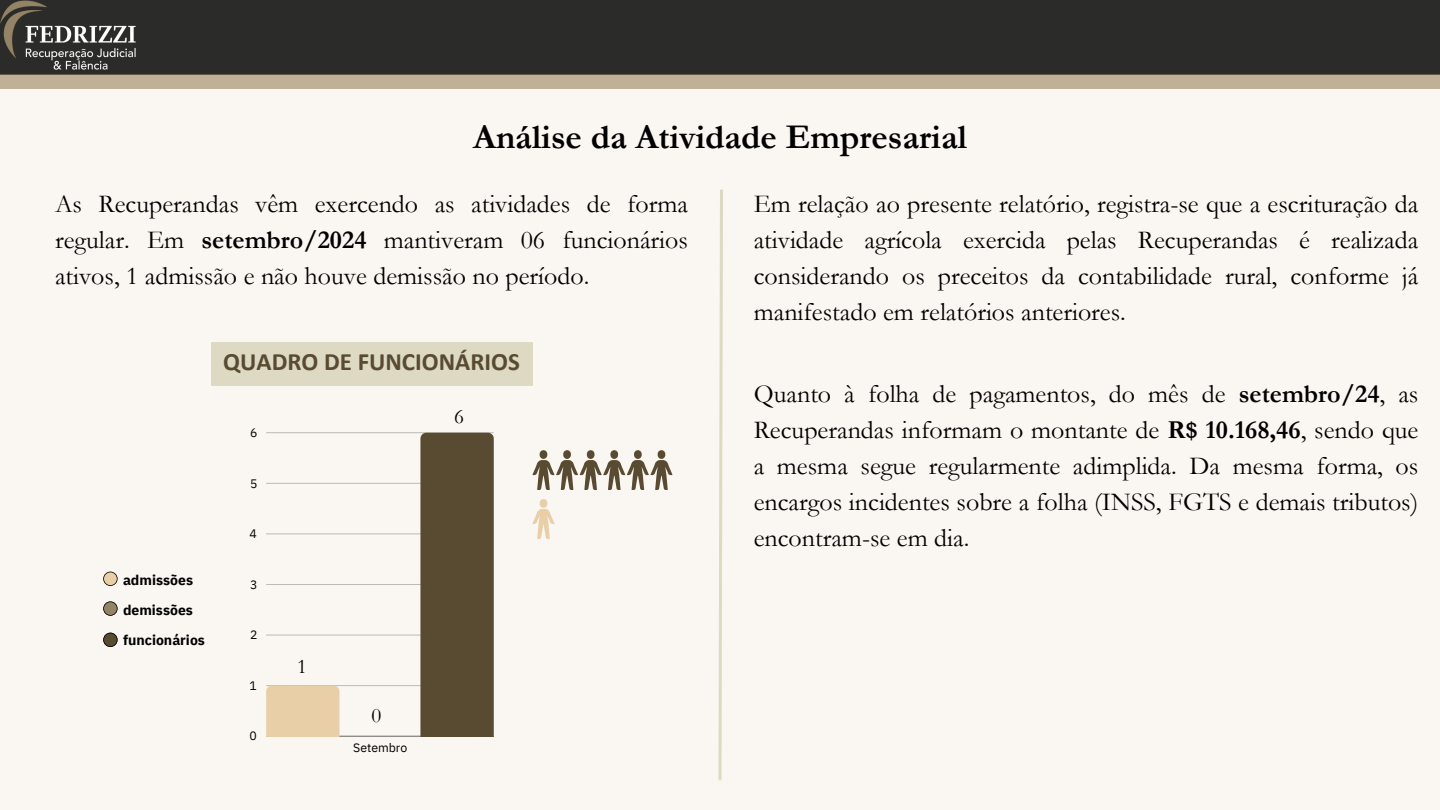
<style>
.page{position:relative;width:1440px;height:810px;background:#faf6f1}
.page>*{position:absolute;margin:0;border:0;box-sizing:border-box;transform-origin:0 0}
.t1{font:700 35px "Garamond";color:#000}
.t2{font:26px/36px "Garamond";color:#000;text-align:justify}
.t3{font:700 25px "Calibri";color:#594a32}
.t4{font:21px "Garamond";color:#000}
.t5{font:700 14px "IBM Plex Sans";color:#000}
.t6{font:12.3px "IBM Plex Sans";color:#000}
.s1{font-weight:700}
</style>
<div class="page">
<div style="left:0;top:0;width:1440px;height:74px;background:#2b2b29"></div>
<div style="left:0;top:74px;width:1440px;height:15px;background:#c0b097"></div>
<img style="left:0;top:1px;width:136px;height:69px">
<div style="left:211px;top:343px;width:321px;height:43px;background:#ddd9c3"></div>
<svg style="left:103px;top:572px;width:14px;height:14px"></svg>
<svg style="left:103px;top:601px;width:14px;height:15px"></svg>
<svg style="left:718px;top:189px;width:5px;height:591px"></svg>
<svg style="left:103px;top:633px;width:14px;height:14px"></svg>
<hr style="left:266px;top:736px;width:228px;height:1px;background:#000;opacity:.6">
<hr style="left:266px;top:685px;width:228px;height:1px;background:#000;opacity:.25">
<hr style="left:266px;top:635px;width:228px;height:1px;background:#d7d4cf">
<hr style="left:266px;top:584px;width:228px;height:1px;background:#bdbab6">
<hr style="left:266px;top:534px;width:228px;height:1px;background:#e1ddd9">
<hr style="left:266px;top:483px;width:228px;height:1px;background:#c7c3bf">
<hr style="left:266px;top:432px;width:228px;height:1px;background:#000;opacity:.25">
<div style="left:266px;top:686px;width:73px;height:50px;background:#e8cfa8"></div>
<div style="left:420px;top:433px;width:74px;height:303px;background:#594a32"></div>
<svg style="left:532px;top:450px;width:140px;height:40px"></svg>
<svg style="left:533px;top:499px;width:21px;height:40px"></svg>
<h1 class="t1" style="left:473px;top:118px;width:495px">Análise da Atividade Empresarial</h1>
<h3 class="t2" style="left:55px;top:186px;width:634px">As Recuperandas vêm exercendo as atividades de forma regular. Em <span class="s1">setembro/2024</span> mantiveram 06 funcionários ativos, 1 admissão e não houve demissão no período.</h3>
<p class="t2" style="left:754px;top:186px;width:666px">Em relação ao presente relatório, registra-se que a escrituração da atividade agrícola exercida pelas Recuperandas é realizada considerando os preceitos da contabilidade rural, conforme já manifestado em relatórios anteriores.</p>
<h2 class="t5" style="left:123px;top:571px;width:72px">admissões</h2>
<h3 class="t5" style="left:123px;top:600px;width:71px">demissões</h3>
<p class="t5" style="left:123px;top:630px;width:83px">funcionários</p>
<h3 class="t3" style="left:223px;top:351px;width:298px">QUADRO DE FUNCIONÁRIOS</h3>
<p class="t6" style="left:250px;top:424px;width:9px">6</p>
<p class="t6" style="left:250px;top:475px;width:9px">5</p>
<p class="t6" style="left:250px;top:526px;width:9px">4</p>
<p class="t6" style="left:250px;top:576px;width:9px">3</p>
<p class="t6" style="left:250px;top:627px;width:9px">2</p>
<p class="t6" style="left:250px;top:677px;width:9px">1</p>
<p class="t6" style="left:250px;top:728px;width:9px">0</p>
<p class="t4" style="left:297px;top:654px;width:11px">1</p>
<p class="t4" style="left:454px;top:405px;width:11px">6</p>
<p class="t4" style="left:372px;top:704px;width:11px">0</p>
<p class="t6" style="left:353px;top:740px;width:56px">Setembro</p>
<p class="t2" style="left:754px;top:377px;width:666px">Quanto à folha de pagamentos, do mês de <span class="s1">setembro/24</span>, as Recuperandas informam o montante de <span class="s1">R$ 10.168,46</span>, sendo que a mesma segue regularmente adimplida. Da mesma forma, os encargos incidentes sobre a folha (INSS, FGTS e demais tributos) encontram-se em dia.</p>
</div>
